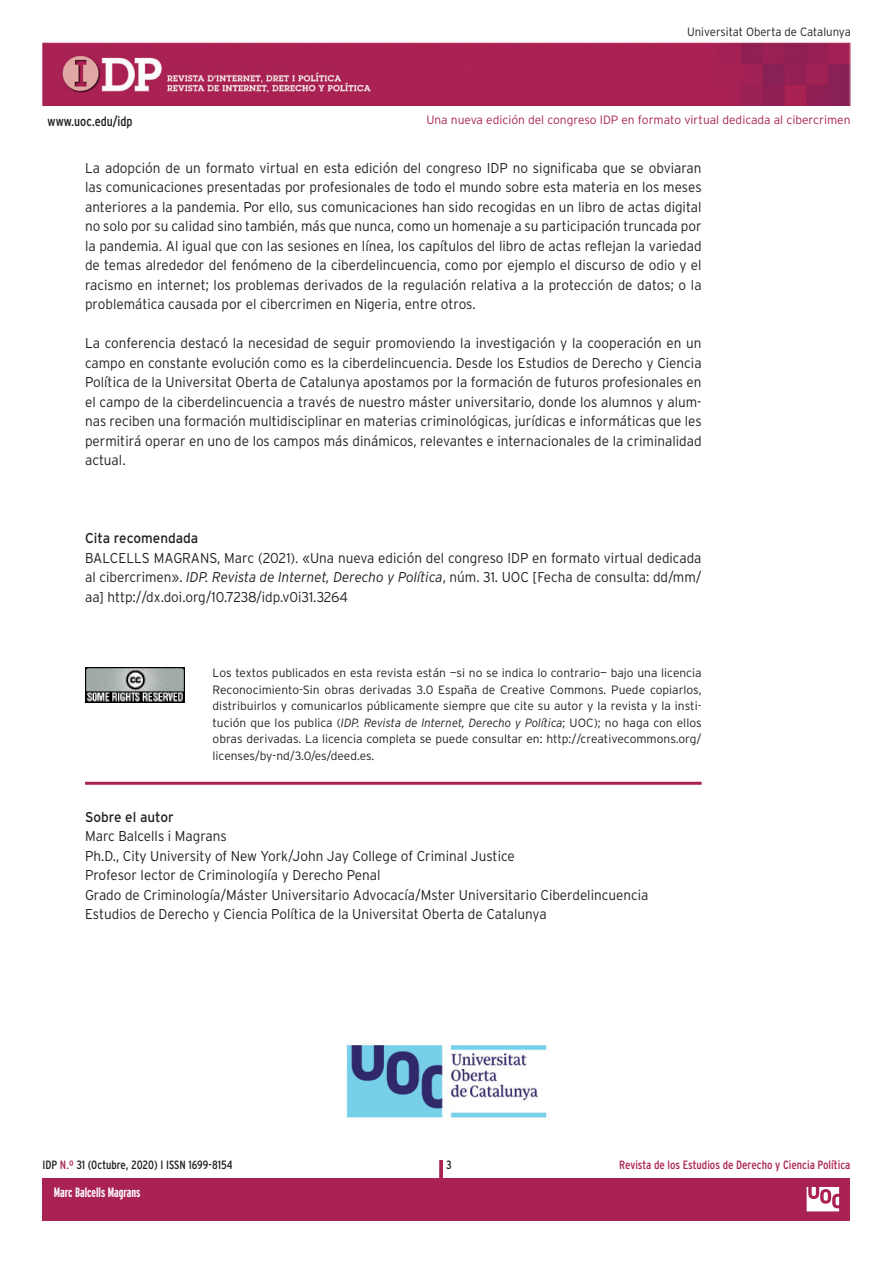
<style>
.page{position:relative;width:893px;height:1263px;background:#fff}
.page>*{position:absolute;margin:0;border:0;box-sizing:border-box;transform-origin:0 0}
.t1{font:300 14.25px/19.5px "Interstate";color:#231f20;text-align:justify;scale:.95 1}
.t2{font:14.25px "Interstate";color:#231f20;scale:.95 1}
.t3{font:700 extra-condensed 13.5px "Interstate";color:#fff}
.t4{font:condensed 13.5px "Interstate";color:#231f20}
.t5{font:300 12px/16.5px "Interstate";color:#231f20;text-align:justify}
.t6{font:300 12px "Interstate";color:#aa2254}
.t7{font:condensed 12px "Interstate";color:#aa2254}
.t8{font:condensed 12px "Interstate";color:#231f20}
.t9{font:300 12px "Interstate";color:#231f20;scale:.95 1}
.t10{font:700 extra-condensed 12px "Interstate";color:#fff}
.s1{font-style:italic}
.s2{color:#aa2254}
</style>
<div class="page">
<div style="left:43px;top:1178px;width:807px;height:42px;background:#aa2254"></div>
<img style="left:43px;top:43px;width:807px;height:63px">
<svg style="left:806px;top:1187px;width:34px;height:25px"></svg>
<hr style="left:440px;top:1160px;width:3px;height:44px;background:#aa2254">
<img style="left:346px;top:1045px;width:201px;height:73px">
<img style="left:85px;top:668px;width:99px;height:34px">
<hr style="left:85px;top:782px;width:617px;height:3px;background:#aa2254">
<p class="t4" style="left:48px;top:113px;width:87px">www.uoc.edu/idp</p>
<p class="t9" style="left:687px;top:25px;width:174px">Universitat Oberta de Catalunya</p>
<p class="t6" style="left:426px;top:113px;width:426px">Una nueva edición del congreso IDP en formato virtual dedicada al cibercrimen</p>
<p class="t1" style="left:85px;top:158px;width:651px">La adopción de un formato virtual en esta edición del congreso IDP no significaba que se obviaran las comunicaciones presentadas por profesionales de todo el mundo sobre esta materia en los meses anteriores a la pandemia. Por ello, sus comunicaciones han sido recogidas en un libro de actas digital no solo por su calidad sino también, más que nunca, como un homenaje a su participación truncada por la pandemia. Al igual que con las sesiones en línea, los capítulos del libro de actas reflejan la variedad de temas alrededor del fenómeno de la ciberdelincuencia, como por ejemplo el discurso de odio y el racismo en internet; los problemas derivados de la regulación relativa a la protección de datos; o la problemática causada por el cibercrimen en Nigeria, entre otros.</p>
<p class="t1" style="left:85px;top:334px;width:651px">La conferencia destacó la necesidad de seguir promoviendo la investigación y la cooperación en un campo en constante evolución como es la ciberdelincuencia. Desde los Estudios de Derecho y Ciencia Política de la Universitat Oberta de Catalunya apostamos por la formación de futuros profesionales en el campo de la ciberdelincuencia a través de nuestro máster universitario, donde los alumnos y alum&shy;nas reciben una formación multidisciplinar en materias criminológicas, jurídicas e informáticas que les permitirá operar en uno de los campos más dinámicos, relevantes e internacionales de la criminalidad actual.</p>
<p class="t2" style="left:85px;top:530px;width:121px">Cita recomendada</p>
<p class="t1" style="left:85px;top:548px;width:651px">BALCELLS MAGRANS, Marc (2021). «Una nueva edición del congreso IDP en formato virtual dedicada al cibercrimen». <span class="s1">IDP. Revista de Internet, Derecho y Política</span>, núm. 31. UOC [Fecha de consulta: dd/mm/ aa] http://dx.doi.org/10.7238/idp.v0i31.3264</p>
<p class="t5" style="left:213px;top:664px;width:491px">Los textos publicados en esta revista están —si no se indica lo contrario— bajo una licencia Reconocimiento-Sin obras derivadas 3.0 España de Creative Commons. Puede copiarlos, distribuirlos y comunicarlos públicamente siempre que cite su autor y la revista y la insti&shy;tución que los publica (<span class="s1">IDP. Revista de Internet, Derecho y Política</span>; UOC); no haga con ellos obras derivadas. La licencia completa se puede consultar en: http://creativecommons.org/ licenses/by-nd/3.0/es/deed.es.</p>
<p class="t2" style="left:85px;top:808px;width:95px">Sobre el autor</p>
<p class="t1" style="left:85px;top:826px;width:595px;text-align:left">Marc Balcells i Magrans<br>Ph.D., City University of New York/John Jay College of Criminal Justice<br>Profesor lector de Criminologiía y Derecho Penal<br>Grado de Criminología/Máster Universitario Advocacía/Mster Universitario Ciberdelincuencia Estudios de Derecho y Ciencia Política de la Universitat Oberta de Catalunya</p>
<p class="t8" style="left:43px;top:1158px;width:191px">IDP <span class="s2">N.º</span> 31 (Octubre, 2020) I ISSN 1699-8154</p>
<p class="t8" style="left:446px;top:1158px;width:7px">3</p>
<p class="t7" style="left:619px;top:1158px;width:233px">Revista de los Estudios de Derecho y Ciencia Política</p>
<p class="t10" style="left:59px;top:1185px;width:31px">Eloi Puig</p>
<p class="t3" style="left:54px;top:1185px;width:88px">Marc Balcells Magrans</p>
</div>
